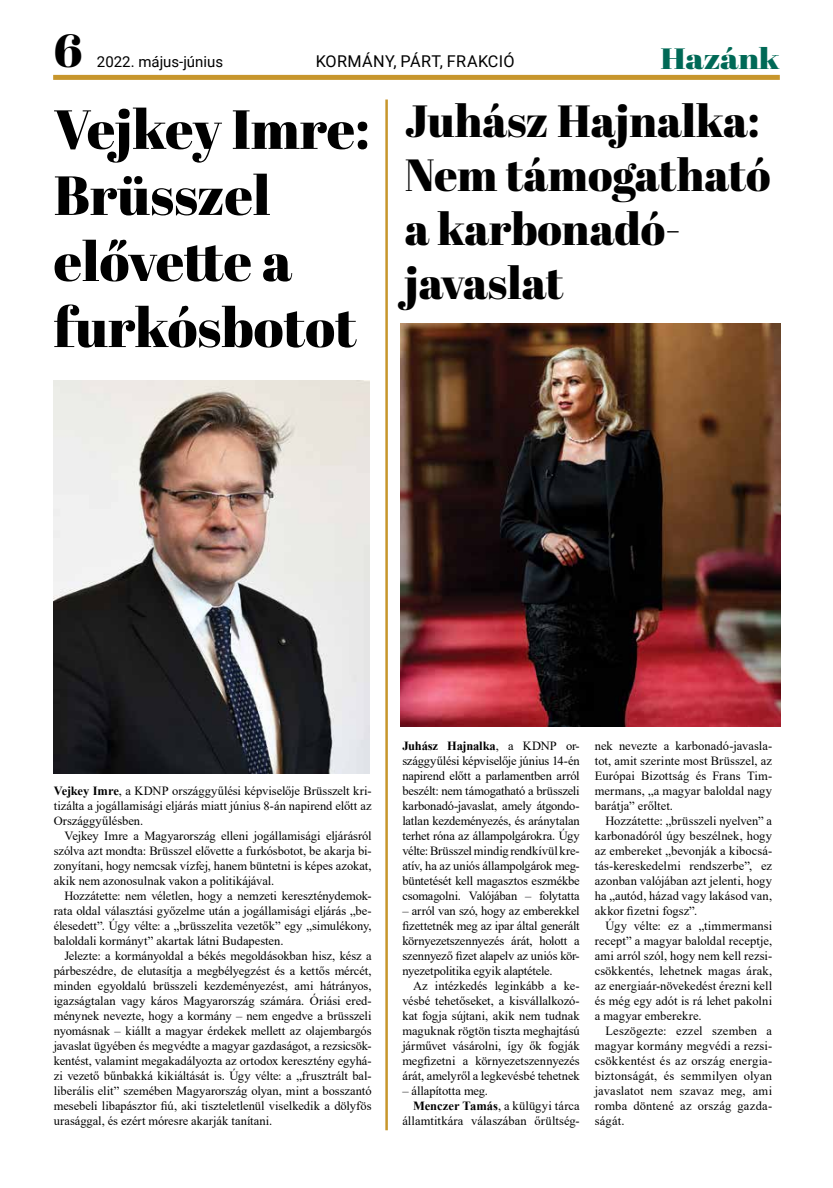
<style>
.page{position:relative;width:833px;height:1188px;background:#fff}
.page>*{position:absolute;margin:0;border:0;box-sizing:border-box;transform-origin:0 0}
.t1{font:55px/66px "Abril Fatface";color:#000}
.t2{font:45px/54px "Abril Fatface";color:#000}
.t3{font:29.38px "Abril Fatface";letter-spacing:-.01em;color:#006956;scale:1.15 1}
.t4{font:16.25px "Roboto";letter-spacing:.02em;color:#000}
.t5{font:15px "Roboto";color:#000}
.t6{font:12.5px/15px "Times New Roman";color:#000;text-align:justify}
.s1{font-family:"Abril Fatface";font-size:46.25px}
.s2{font-weight:700}
</style>
<div class="page">
<div style="left:53px;top:75px;width:727px;height:5px;background:#c7962c"></div>
<hr style="left:385px;top:99px;width:3px;height:1030px;background:#c7962c">
<img style="left:54px;top:381px;width:315px;height:392px">
<img style="left:401px;top:324px;width:379px;height:402px">
<p class="t5" style="left:54px;top:51px;width:171px"><span class="s1">6</span> 2022. május-június</p>
<h3 class="t4" style="left:316px;top:50px;width:200px">KORMÁNY, PÁRT, FRAKCIÓ</h3>
<h3 class="t3" style="left:660px;top:38px;width:105px">Hazánk</h3>
<h1 class="t1" style="left:54px;top:95px;width:317px">Vejkey Imre:<br>Brüsszel elővette a furkósbotot</h1>
<h2 class="t2" style="left:405px;top:92px;width:367px">Juhász Hajnalka:<br>Nem támogatható a karbonadó&shy;javaslat</h2>
<p class="t6" style="left:54px;top:782px;width:319px"><span class="s2">Vejkey Imre</span>, a KDNP országgyűlési képviselője Brüsszelt kri&shy;tizálta a jogállamisági eljárás miatt június 8-án napirend előtt az Országgyűlésben.</p>
<p class="t6" style="left:54px;top:827px;width:319px;text-indent:11px">Vejkey Imre a Magyarország elleni jogállamisági eljárásról szólva azt mondta: Brüsszel elővette a furkósbotot, be akarja bi&shy;zonyítani, hogy nemcsak vízfej, hanem büntetni is képes azokat, akik nem azonosulnak vakon a politikájával.</p>
<p class="t6" style="left:54px;top:887px;width:319px;text-indent:11px">Hozzátette: nem véletlen, hogy a nemzeti kereszténydemok&shy;rata oldal választási győzelme után a jogállamisági eljárás „be&shy;élesedett”. Úgy vélte: a „brüsszelita vezetők” egy „simulékony, baloldali kormányt” akartak látni Budapesten.</p>
<p class="t6" style="left:54px;top:947px;width:319px;text-indent:11px">Jelezte: a kormányoldal a békés megoldásokban hisz, kész a párbeszédre, de elutasítja a megbélyegzést és a kettős mércét, minden egyoldalú brüsszeli kezdeményezést, ami hátrányos, igazságtalan vagy káros Magyarország számára. Óriási ered&shy;ménynek nevezte, hogy a kormány – nem engedve a brüsszeli nyomásnak – kiállt a magyar érdekek mellett az olajembargós javaslat ügyében és megvédte a magyar gazdaságot, a rezsicsök&shy;kentést, valamint megakadályozta az ortodox keresztény egyhá&shy;zi vezető bűnbakká kikiáltását is. Úgy vélte: a „frusztrált bal&shy;liberális elit” szemében Magyarország olyan, mint a bosszantó mesebeli libapásztor fiú, aki tiszteletlenül viselkedik a dölyfös urasággal, és ezért móresre akarják tanítani.</p>
<p class="t6" style="left:402px;top:737px;width:179px"><span class="s2">Juhász Hajnalka</span>, a KDNP or&shy;szággyűlési képviselője június 14-én napirend előtt a parlamentben arról beszélt: nem támogatható a brüsszeli karbonadó-javaslat, amely átgondo&shy;latlan kezdeményezés, és aránytalan terhet róna az állampolgárokra. Úgy vélte: Brüsszel mindig rendkívül kre&shy;atív, ha az uniós állampolgárok meg&shy;büntetését kell magasztos eszmékbe csomagolni. Valójában – folytatta</p>
<p class="t6" style="left:402px;top:902px;width:179px">– arról van szó, hogy az emberekkel fizettetnék meg az ipar által generált környezetszennyezés árát, holott a szennyező fizet alapelv az uniós kör&shy;nyezetpolitika egyik alaptétele.</p>
<p class="t6" style="left:402px;top:977px;width:179px;text-indent:11px">Az intézkedés leginkább a ke&shy;vésbé tehetőseket, a kisvállalkozó&shy;kat fogja sújtani, akik nem tudnak maguknak rögtön tiszta meghajtású járművet vásárolni, így ők fogják megfizetni a környezetszennyezés árát, amelyről a legkevésbé tehetnek</p>
<p class="t6" style="left:402px;top:1082px;width:87px">– állapította meg.</p>
<p class="t6" style="left:413px;top:1097px;width:168px"><span class="s2">Menczer Tamás</span>, a külügyi tárca</p>
<p class="t6" style="left:402px;top:1112px;width:179px">államtitkára válaszában őrültség-</p>
<p class="t6" style="left:595px;top:737px;width:179px">nek nevezte a karbonadó-javasla&shy;tot, amit szerinte most Brüsszel, az Európai Bizottság és Frans Tim&shy;mermans, „a magyar baloldal nagy barátja” erőltet.</p>
<p class="t6" style="left:595px;top:812px;width:179px;text-indent:11px">Hozzátette: „brüsszeli nyelven” a karbonadóról úgy beszélnek, hogy az embereket „bevonják a kibocsá&shy;tás-kereskedelmi rendszerbe”, ez azonban valójában azt jelenti, hogy ha „autód, házad vagy lakásod van, akkor fizetni fogsz”.</p>
<p class="t6" style="left:595px;top:917px;width:179px;text-indent:11px">Úgy vélte: ez a „timmermansi recept” a magyar baloldal receptje, ami arról szól, hogy nem kell rezsi&shy;csökkentés, lehetnek magas árak, az energiaár-növekedést érezni kell és még egy adót is rá lehet pakolni a magyar emberekre.</p>
<p class="t6" style="left:595px;top:1022px;width:179px;text-indent:11px">Leszögezte: ezzel szemben a magyar kormány megvédi a rezsi&shy;csökkentést és az ország energia&shy;biztonságát, és semmilyen olyan javaslatot nem szavaz meg, ami romba döntené az ország gazda&shy;ságát.</p>
</div>
